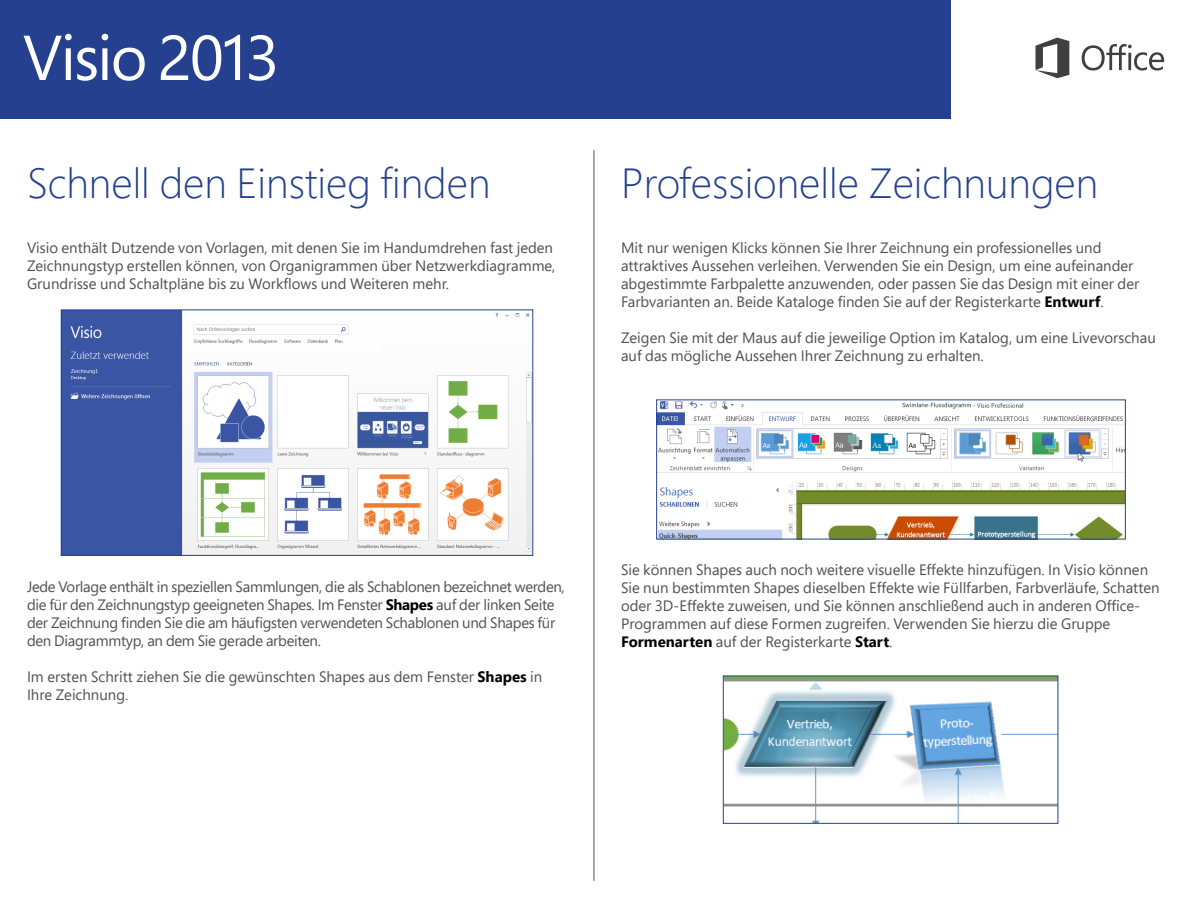
<style>
.page{position:relative;width:1188px;height:918px;background:#fff}
.page>*{position:absolute;margin:0;border:0;box-sizing:border-box;transform-origin:0 0}
.t1{font:300 42px "Segoe Pro";color:#24408f}
.t2{font:15px/18px "Segoe Pro";color:#505050}
.t3{font:15px/18px "Segoe Pro";letter-spacing:-.02em;color:#505050}
.s1{font-weight:700;color:#000}
</style>
<div class="page">
<div style="left:0;top:0;width:950px;height:119px;background:#24408f"></div>
<svg style="left:1082px;top:44px;width:82px;height:27px"></svg>
<svg style="left:1035px;top:38px;width:34px;height:40px"></svg>
<svg style="left:24px;top:34px;width:84px;height:47px"></svg>
<svg style="left:114px;top:48px;width:31px;height:33px"></svg>
<svg style="left:161px;top:35px;width:79px;height:46px"></svg>
<svg style="left:249px;top:35px;width:26px;height:46px"></svg>
<img style="left:63px;top:312px;width:468px;height:242px">
<div style="left:61px;top:310px;width:472px;height:246px;border:1px solid #24408f"></div>
<img style="left:658px;top:402px;width:466px;height:135px">
<div style="left:656px;top:400px;width:470px;height:139px;border:1px solid #24408f"></div>
<hr style="left:594px;top:150px;width:1px;height:731px;background:#505050">
<img style="left:725px;top:678px;width:331px;height:144px">
<div style="left:723px;top:676px;width:335px;height:148px;border:1px solid #24408f"></div>
<p class="t1" style="left:27px;top:154px;width:465px">Schnell den Einstieg finden</p>
<p class="t2" style="left:27px;top:238px;width:530px">Visio enthält Dutzende von Vorlagen, mit denen Sie im Handumdrehen fast jeden<br>Zeichnungstyp erstellen können, von Organigrammen über Netzwerkdiagramme,<br>Grundrisse und Schaltpläne bis zu Workflows und Weiteren mehr.</p>
<p class="t1" style="left:621px;top:154px;width:479px">Professionelle Zeichnungen</p>
<p class="t2" style="left:621px;top:238px;width:520px">Mit nur wenigen Klicks können Sie Ihrer Zeichnung ein professionelles und attraktives Aussehen verleihen. Verwenden Sie ein Design, um eine aufeinander abgestimmte Farbpalette anzuwenden, oder passen Sie das Design mit einer der Farbvarianten an. Beide Kataloge finden Sie auf der Registerkarte <span class="s1">Entwurf</span>.</p>
<p class="t2" style="left:621px;top:328px;width:536px">Zeigen Sie mit der Maus auf die jeweilige Option im Katalog, um eine Livevorschau auf das mögliche Aussehen Ihrer Zeichnung zu erhalten.</p>
<p class="t3" style="left:27px;top:577px;width:539px">Jede Vorlage enthält in speziellen Sammlungen, die als Schablonen bezeichnet werden, die für den Zeichnungstyp geeigneten Shapes. Im Fenster <span class="s1">Shapes</span> auf der linken Seite der Zeichnung finden Sie die am häufigsten verwendeten Schablonen und Shapes für den Diagrammtyp, an dem Sie gerade arbeiten.</p>
<p class="t2" style="left:27px;top:667px;width:517px">Im ersten Schritt ziehen Sie die gewünschten Shapes aus dem Fenster <span class="s1">Shapes</span> in<br>Ihre Zeichnung.</p>
<p class="t2" style="left:621px;top:561px;width:540px">Sie können Shapes auch noch weitere visuelle Effekte hinzufügen. In Visio können Sie nun bestimmten Shapes dieselben Effekte wie Füllfarben, Farbverläufe, Schatten oder 3D-Effekte zuweisen, und Sie können anschließend auch in anderen Office-Programmen auf diese Formen zugreifen. Verwenden Sie hierzu die Gruppe <span class="s1">Formenarten</span> auf der Registerkarte <span class="s1">Start</span>.</p>
</div>
